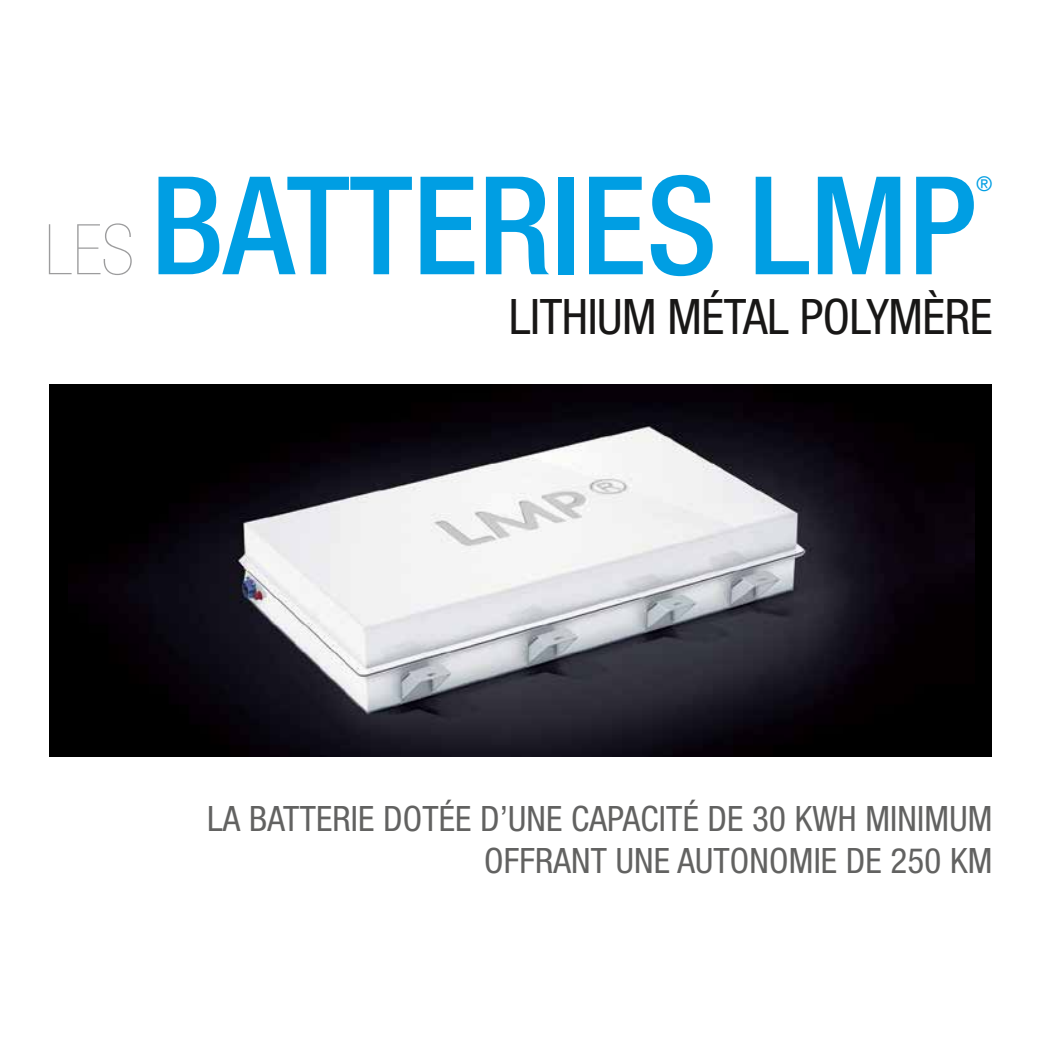
<style>
.page{position:relative;width:1042px;height:1042px;background:#fff}
.page>*{position:absolute;margin:0;border:0;box-sizing:border-box;transform-origin:0 0}
.t1{font:500 condensed 136.5px "Helvetica Neue LT Std";color:#009ee3}
.t2{font:condensed 49px "Helvetica Neue LT Std";letter-spacing:-.01em;color:#181716}
.t3{font:condensed 35px/42px "Helvetica Neue LT Std";letter-spacing:.005em;color:#626261;text-align:right}
.t4{font:condensed 20.47px "Helvetica Neue LT Std";color:#009ee3}
.s1{font-weight:200;font-size:70px;color:#9c9c9d}
</style>
<div class="page">
<div style="left:50px;top:384px;width:942px;height:372px;background:#000"></div>
<img style="left:99px;top:402px;width:875px;height:354px">
<h1 class="t1" style="left:45px;top:144px;width:933px"><span class="s1">LES</span> BATTERIES LMP</h1>
<p class="t4" style="left:976px;top:172px;width:18px">®</p>
<h2 class="t2" style="left:509px;top:288px;width:485px">LITHIUM MÉTAL POLYMÈRE</h2>
<p class="t3" style="left:207px;top:797px;width:786px">LA BATTERIE DOTÉE D’UNE CAPACITÉ DE 30 KWH MINIMUM<br>OFFRANT UNE AUTONOMIE DE 250 KM</p>
</div>
